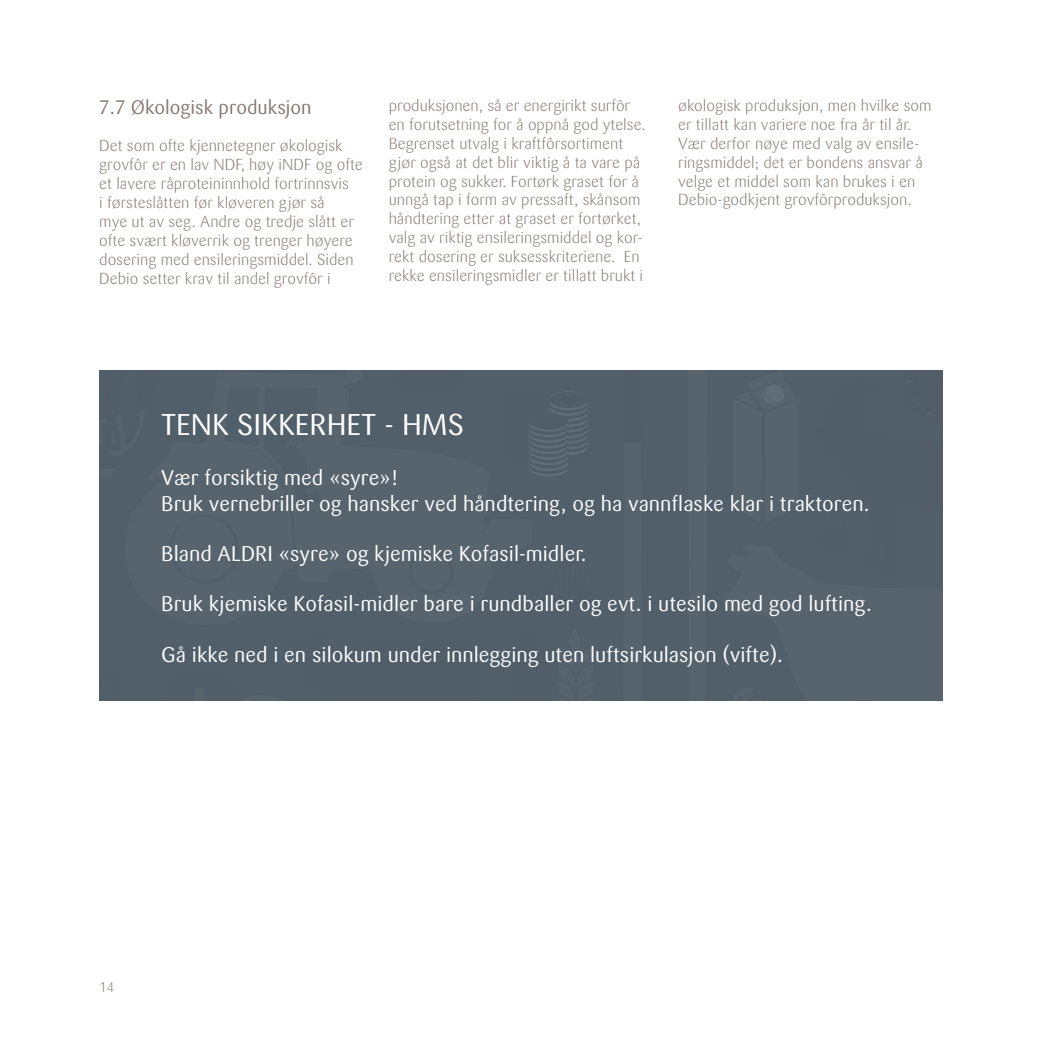
<style>
.page{position:relative;width:1042px;height:1042px;background:#fff}
.page>*{position:absolute;margin:0;border:0;box-sizing:border-box;transform-origin:0 0}
.t1{font:300 29.75px "TINE Sari";color:#fff}
.t2{font:300 21px/25.2px "TINE Sari";color:#fff}
.t3{font:300 19.25px "TINE Sari";color:#85776f}
.t4{font:300 15.75px/18.9px "TINE Sari";color:#85776f}
.t5{font:300 14px "TINE Sari";color:#85776f}
</style>
<div class="page">
<div style="left:99px;top:370px;width:844px;height:330px;background:#515f6b"></div>
<svg style="left:529px;top:402px;width:59px;height:74px"></svg>
<svg style="left:723px;top:385px;width:220px;height:316px"></svg>
<p class="t3" style="left:99px;top:96px;width:214px">7.7 Økologisk produksjon</p>
<p class="t4" style="left:99px;top:137px;width:265px">Det som ofte kjennetegner økologisk grovfôr er en lav NDF, høy iNDF og ofte et lavere råproteininnhold fortrinnsvis<br>i førsteslåtten før kløveren gjør så<br>mye ut av seg. Andre og tredje slått er ofte svært kløverrik og trenger høyere dosering med ensileringsmiddel. Siden Debio setter krav til andel grovfôr i</p>
<p class="t4" style="left:389px;top:96px;width:258px">produksjonen, så er energirikt surfôr en forutsetning for å oppnå god ytelse.<br>Begrenset utvalg i kraftfôrsortiment gjør også at det blir viktig å ta vare på protein og sukker. Fortørk graset for å unngå tap i form av pressaft, skånsom håndtering etter at graset er fortørket, valg av riktig ensileringsmiddel og kor&shy;rekt dosering er suksesskriteriene. En rekke ensileringsmidler er tillatt brukt i</p>
<p class="t4" style="left:678px;top:96px;width:255px">økologisk produksjon, men hvilke som er tillatt kan variere noe fra år til år.<br>Vær derfor nøye med valg av ensile&shy;ringsmiddel; det er bondens ansvar å velge et middel som kan brukes i en Debio-godkjent grovfôrproduksjon.</p>
<h1 class="t1" style="left:161px;top:407px;width:304px">TENK SIKKERHET - HMS</h1>
<h2 class="t2" style="left:161px;top:466px;width:710px">Vær forsiktig med «syre»!<br>Bruk vernebriller og hansker ved håndtering, og ha vannflaske klar i traktoren.</h2>
<h2 class="t2" style="left:161px;top:541px;width:427px">Bland ALDRI «syre» og kjemiske Kofasil-midler.</h2>
<h2 class="t2" style="left:161px;top:592px;width:712px">Bruk kjemiske Kofasil-midler bare i rundballer og evt. i utesilo med god lufting.</h2>
<h2 class="t2" style="left:161px;top:642px;width:623px">Gå ikke ned i en silokum under innlegging uten luftsirkulasjon (vifte).</h2>
<p class="t5" style="left:99px;top:979px;width:17px">14</p>
</div>
